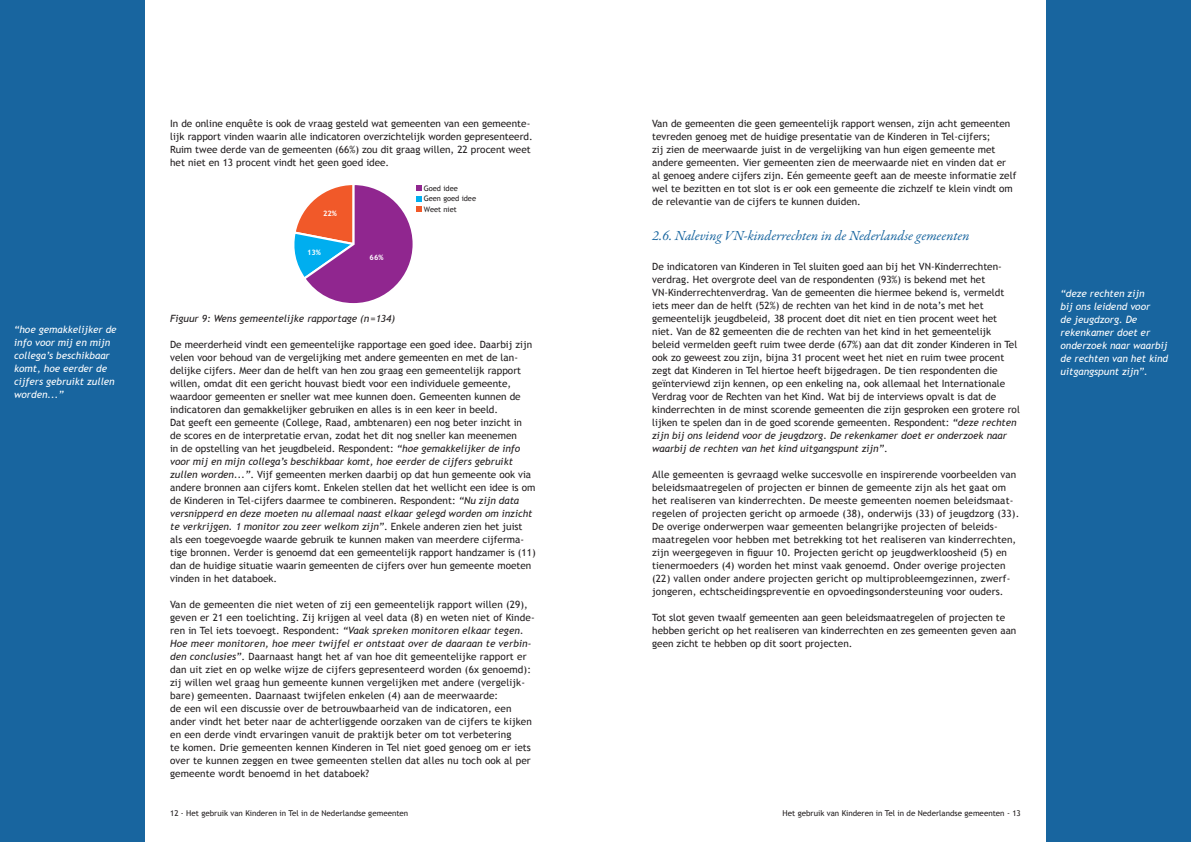
<style>
.page{position:relative;width:1191px;height:842px;background:#fff}
.page>*{position:absolute;margin:0;border:0;box-sizing:border-box;transform-origin:0 0}
.Brood{font:italic 14px "Garamond Premr Pro";color:#18659f}
.Brood-2{font:10px/13px "Trebuchet MS";color:#231f20}
.Diap{font:italic 10px/13px "Trebuchet MS";color:#fff}
.Brood-3{font:italic 10px "Trebuchet MS";color:#231f20}
.t1{font:8px "Trebuchet MS";color:#231f20}
.t2{font:7.5px/10.5px "Trebuchet MS";color:#231f20}
.t3{font:700 7.5px "Trebuchet MS";color:#fff}
.s1{font-style:italic}
</style>
<div class="page">
<div style="left:0;top:0;width:145px;height:842px;background:#18659f"></div>
<div style="left:1046px;top:0;width:145px;height:842px;background:#18659f"></div>
<svg style="left:294px;top:185px;width:127px;height:119px"></svg>
<p class="Diap" style="left:14px;top:323px;width:104px">“hoe gemakkelijker de info voor mij en mijn collega’s beschikbaar komt, hoe eerder de cijfers gebruikt zullen worden...”</p>
<p class="Brood-2" style="left:170px;top:117px;width:364px">In de online enquête is ook de vraag gesteld wat gemeenten van een gemeente&shy;lijk rapport vinden waarin alle indicatoren overzichtelijk worden gepresenteerd.<br>Ruim twee derde van de gemeenten (66%) zou dit graag willen, 22 procent weet het niet en 13 procent vindt het geen goed idee.</p>
<p class="t3" style="left:323px;top:208px;width:15px">22%</p>
<p class="t3" style="left:307px;top:247px;width:15px">13%</p>
<p class="t3" style="left:369px;top:252px;width:15px">66%</p>
<p class="t2" style="left:424px;top:183px;width:54px">Goed idee<br>Geen goed idee<br>Weet niet</p>
<p class="Brood-3" style="left:170px;top:313px;width:226px">Figuur 9: Wens gemeentelijke rapportage (n=134)</p>
<p class="Brood-2" style="left:170px;top:338px;width:367px">De meerderheid vindt een gemeentelijke rapportage een goed idee. Daarbij zijn velen voor behoud van de vergelijking met andere gemeenten en met de lan&shy;delijke cijfers. Meer dan de helft van hen zou graag een gemeentelijk rapport willen, omdat dit een gericht houvast biedt voor een individuele gemeente, waardoor gemeenten er sneller wat mee kunnen doen. Gemeenten kunnen de indicatoren dan gemakkelijker gebruiken en alles is in een keer in beeld.<br>Dat geeft een gemeente (College, Raad, ambtenaren) een nog beter inzicht in<br>de scores en de interpretatie ervan, zodat het dit nog sneller kan meenemen<br>in de opstelling van het jeugdbeleid. Respondent: <span class="s1">“hoe gemakkelijker de info voor mij en mijn collega’s beschikbaar komt, hoe eerder de cijfers gebruikt zullen worden...”</span>. Vijf gemeenten merken daarbij op dat hun gemeente ook via andere bronnen aan cijfers komt. Enkelen stellen dat het wellicht een idee is om de Kinderen in Tel-cijfers daarmee te combineren. Respondent: <span class="s1">“Nu zijn data versnipperd en deze moeten nu allemaal naast elkaar gelegd worden om inzicht te verkrijgen. 1 monitor zou zeer welkom zijn”</span>. Enkele anderen zien het juist als een toegevoegde waarde gebruik te kunnen maken van meerdere cijferma&shy;tige bronnen. Verder is genoemd dat een gemeentelijk rapport handzamer is (11) dan de huidige situatie waarin gemeenten de cijfers over hun gemeente moeten vinden in het databoek.</p>
<p class="Brood-2" style="left:170px;top:598px;width:366px">Van de gemeenten die niet weten of zij een gemeentelijk rapport willen (29), geven er 21 een toelichting. Zij krijgen al veel data (8) en weten niet of Kinde&shy;ren in Tel iets toevoegt. Respondent: <span class="s1">“Vaak spreken monitoren elkaar tegen.<br>Hoe meer monitoren, hoe meer twijfel er ontstaat over de daaraan te verbin&shy;den conclusies”</span>. Daarnaast hangt het af van hoe dit gemeentelijke rapport er dan uit ziet en op welke wijze de cijfers gepresenteerd worden (6x genoemd): zij willen wel graag hun gemeente kunnen vergelijken met andere (vergelijk&shy;bare) gemeenten. Daarnaast twijfelen enkelen (4) aan de meerwaarde:<br>de een wil een discussie over de betrouwbaarheid van de indicatoren, een ander vindt het beter naar de achterliggende oorzaken van de cijfers te kijken en een derde vindt ervaringen vanuit de praktijk beter om tot verbetering<br>te komen. Drie gemeenten kennen Kinderen in Tel niet goed genoeg om er iets over te kunnen zeggen en twee gemeenten stellen dat alles nu toch ook al per gemeente wordt benoemd in het databoek?</p>
<p class="Brood-2" style="left:652px;top:117px;width:366px">Van de gemeenten die geen gemeentelijk rapport wensen, zijn acht gemeenten tevreden genoeg met de huidige presentatie van de Kinderen in Tel-cijfers;<br>zij zien de meerwaarde juist in de vergelijking van hun eigen gemeente met andere gemeenten. Vier gemeenten zien de meerwaarde niet en vinden dat er al genoeg andere cijfers zijn. Eén gemeente geeft aan de meeste informatie zelf wel te bezitten en tot slot is er ook een gemeente die zichzelf te klein vindt om de relevantie van de cijfers te kunnen duiden.</p>
<p class="Brood" style="left:652px;top:227px;width:319px">2.6. Naleving VN-kinderrechten in de Nederlandse gemeenten</p>
<p class="Brood-2" style="left:652px;top:260px;width:369px">De indicatoren van Kinderen in Tel sluiten goed aan bij het VN-Kinderrechten&shy;verdrag. Het overgrote deel van de respondenten (93%) is bekend met het VN-Kinderrechtenverdrag. Van de gemeenten die hiermee bekend is, vermeldt iets meer dan de helft (52%) de rechten van het kind in de nota’s met het gemeentelijk jeugdbeleid, 38 procent doet dit niet en tien procent weet het niet. Van de 82 gemeenten die de rechten van het kind in het gemeentelijk beleid vermelden geeft ruim twee derde (67%) aan dat dit zonder Kinderen in Tel ook zo geweest zou zijn, bijna 31 procent weet het niet en ruim twee procent zegt dat Kinderen in Tel hiertoe heeft bijgedragen. De tien respondenten die geïnterviewd zijn kennen, op een enkeling na, ook allemaal het Internationale Verdrag voor de Rechten van het Kind. Wat bij de interviews opvalt is dat de kinderrechten in de minst scorende gemeenten die zijn gesproken een grotere rol lijken te spelen dan in de goed scorende gemeenten. Respondent: <span class="s1">“deze rechten zijn bij ons leidend voor de jeugdzorg. De rekenkamer doet er onderzoek naar waarbij de rechten van het kind uitgangspunt zijn”</span>.</p>
<p class="Brood-2" style="left:652px;top:468px;width:369px">Alle gemeenten is gevraagd welke succesvolle en inspirerende voorbeelden van beleidsmaatregelen of projecten er binnen de gemeente zijn als het gaat om het realiseren van kinderrechten. De meeste gemeenten noemen beleidsmaat&shy;regelen of projecten gericht op armoede (38), onderwijs (33) of jeugdzorg (33).<br>De overige onderwerpen waar gemeenten belangrijke projecten of beleids&shy;maatregelen voor hebben met betrekking tot het realiseren van kinderrechten, zijn weergegeven in figuur 10. Projecten gericht op jeugdwerkloosheid (5) en tienermoeders (4) worden het minst vaak genoemd. Onder overige projecten (22) vallen onder andere projecten gericht op multiprobleemgezinnen, zwerf&shy;jongeren, echtscheidingspreventie en opvoedingsondersteuning voor ouders.</p>
<p class="Brood-2" style="left:652px;top:611px;width:366px">Tot slot geven twaalf gemeenten aan geen beleidsmaatregelen of projecten te hebben gericht op het realiseren van kinderrechten en zes gemeenten geven aan geen zicht te hebben op dit soort projecten.</p>
<p class="t1" style="left:170px;top:808px;width:240px">12 - Het gebruik van Kinderen in Tel in de Nederlandse gemeenten</p>
<p class="t1" style="left:782px;top:808px;width:240px">Het gebruik van Kinderen in Tel in de Nederlandse gemeenten - 13</p>
<p class="Diap" style="left:1060px;top:287px;width:109px">“deze rechten zijn<br>bij ons leidend voor<br>de jeugdzorg. De rekenkamer doet er onderzoek naar waarbij de rechten van het kind uitgangspunt zijn”.</p>
</div>
